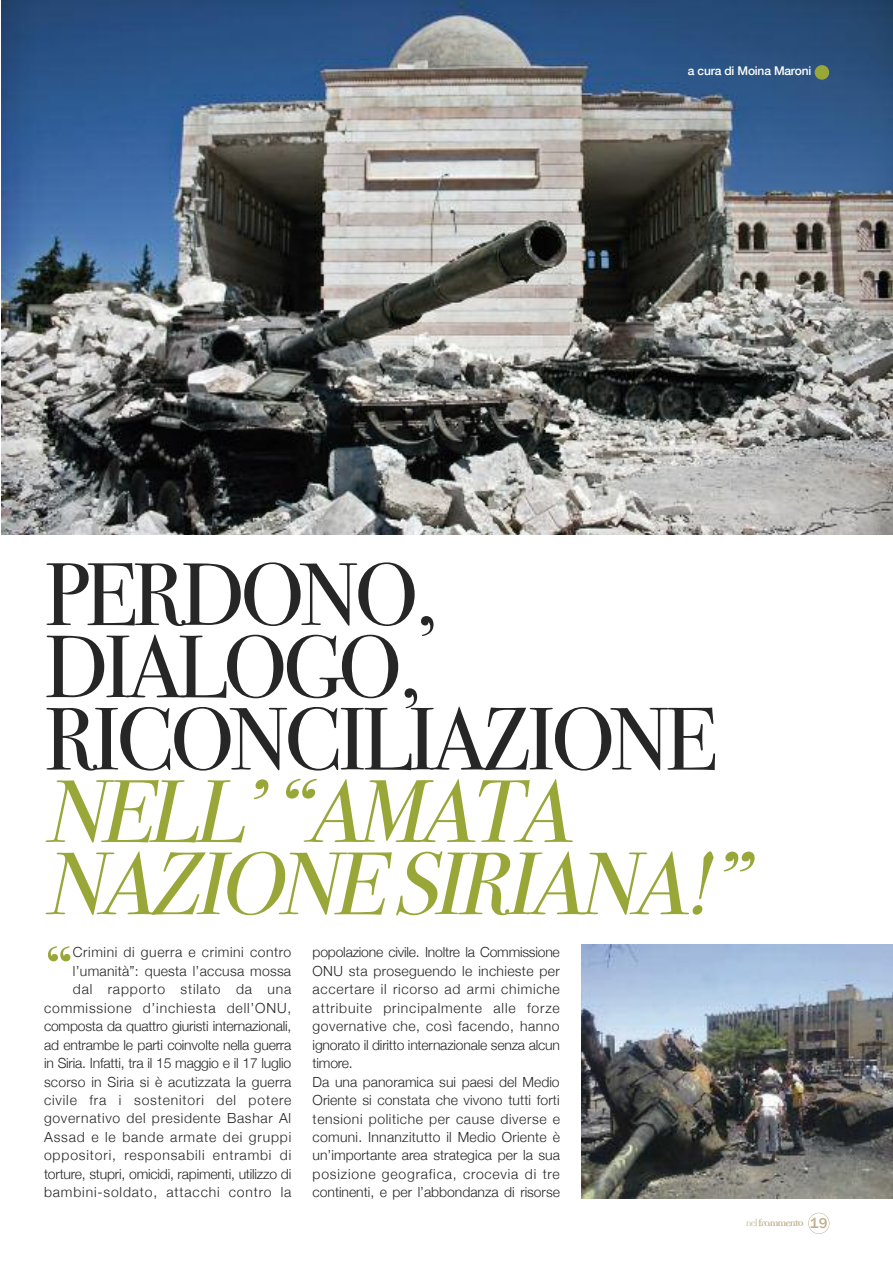
<style>
.page{position:relative;width:893px;height:1263px;background:#fff}
.page>*{position:absolute;margin:0;border:0;box-sizing:border-box;transform-origin:0 0}
.t1{font:88.65px/72.3px "Bodoni Svty Two OSITCTT Book";letter-spacing:-.045em;color:#272627}
.t2{font:italic 88.65px/72.3px "Bodoni Svty Two OSITCTT Book";letter-spacing:-.045em;color:#99a738}
.t3{font:67.35px "Bodoni Svty Two OSITCTT Book";color:#99a738}
.t4{font:300 13.95px/18.5px "Helvetica Neue";letter-spacing:.04em;color:#272627;text-align:right}
.t5{font:300 13.95px/18.5px "Helvetica Neue";letter-spacing:.02em;color:#272627}
.t6{font:500 12px "Helvetica Neue";letter-spacing:-.015em;color:#fff}
.t7{font:700 10.95px "Democratica";letter-spacing:-.1em;color:#c0b08e}
.s1{font-weight:400}
.s2{font-family:"Franklin Gothic";font-weight:500;font-size:15px}
</style>
<div class="page">
<img style="left:1px;top:0;width:892px;height:534px">
<div style="left:808px;top:1213px;width:21px;height:21px;border:1px solid #c0b08e;border-radius:50%"></div>
<div style="left:815px;top:65px;width:14px;height:15px;background:#99a738;border-radius:50%"></div>
<img style="left:581px;top:945px;width:312px;height:254px">
<p class="t6" style="left:688px;top:64px;width:125px">a cura di Moina Maroni</p>
<h1 class="t1" style="left:44px;top:559px;width:674px">PERDONO,<br>DIALOGO,<br>RICONCILIAZIONE</h1>
<h1 class="t2" style="left:44px;top:776px;width:727px">NELL’“AMATA<br>NAZIONESIRIANA !”</h1>
<h2 class="t3" style="left:44px;top:931px;width:32px">“</h2>
<p class="t4" style="left:44px;top:943px;width:249px">Crimini di guerra e crimini contro l’umanità”: questa l’accusa mossa<br>dal rapporto stilato da una commissione d’inchiesta dell’ONU, composta da quattro giuristi internazionali, ad entrambe le parti coinvolte nella guerra in Siria. Infatti, tra il 15 maggio e il 17 luglio scorso in Siria si è acutizzata la guerra civile fra i sostenitori del potere governativo del presidente Bashar Al Assad e le bande armate dei gruppi oppositori, responsabili entrambi di torture, stupri, omicidi, rapimenti, utilizzo di bambini-soldato, attacchi contro la</p>
<p class="t5" style="left:313px;top:943px;width:249px">popolazione civile. Inoltre la Commissione ONU sta proseguendo le inchieste per accertare il ricorso ad armi chimiche attribuite principalmente alle forze governative che, così facendo, hanno ignorato il diritto internazionale senza alcun timore.<br>Da una panoramica sui paesi del Medio Oriente si constata che vivono tutti forti tensioni politiche per cause diverse e comuni. Innanzitutto il Medio Oriente è un’importante area strategica per la sua posizione geografica, crocevia di tre continenti, e per l’abbondanza di risorse</p>
<p class="t7" style="left:746px;top:1218px;width:83px"><span class="s1">nel</span>frammento <span class="s2">19</span></p>
</div>
